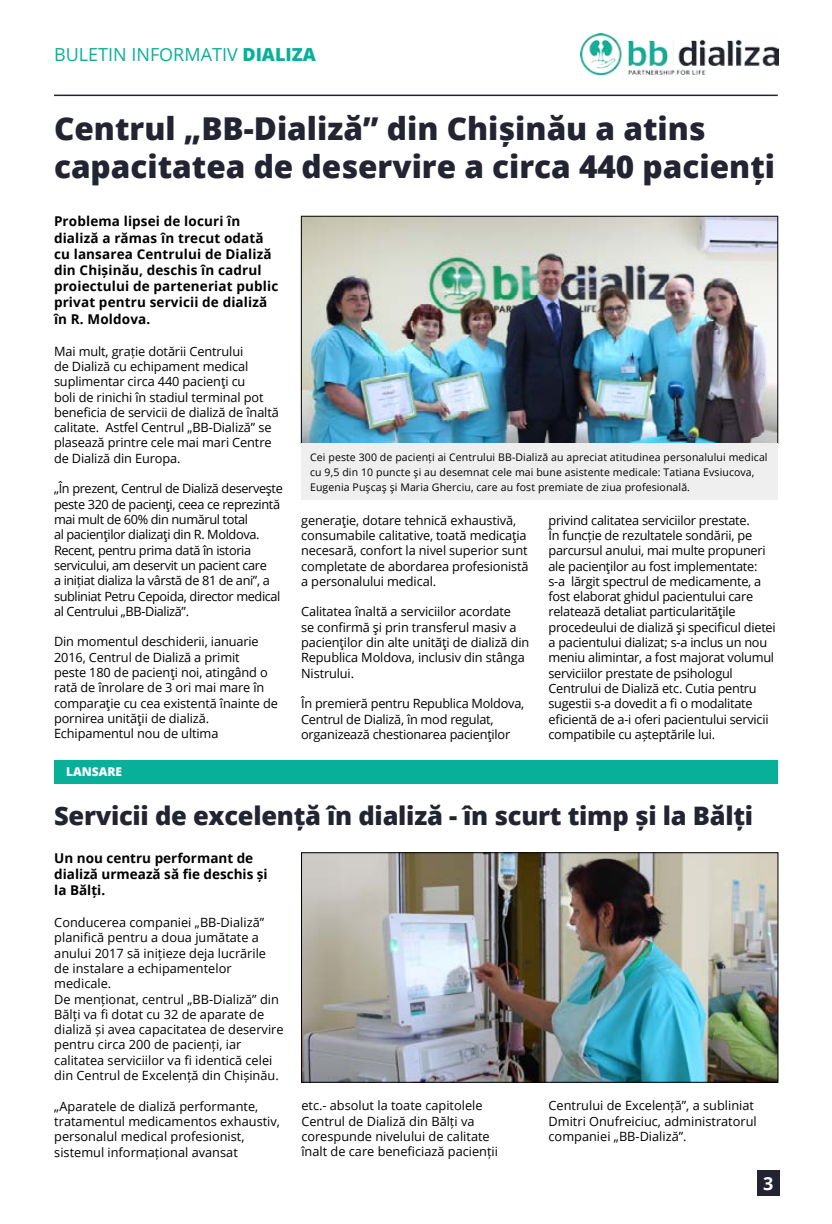
<style>
.page{position:relative;width:832px;height:1224px;background:#fff}
.page>*{position:absolute;margin:0;border:0;box-sizing:border-box;transform-origin:0 0}
.t1{font:800 31.5px/37.8px "Open Sans";color:#222432}
.t2{font:800 25.5px "Open Sans";letter-spacing:-.01em;color:#222432}
.t3{font:18px "Open Sans";color:#08af99}
.t4{font:700 18px "Open Sans";color:#fff}
.t5{font:700 13.5px/16.2px "Open Sans";letter-spacing:.01em;color:#000}
.t6{font:12.75px/15.3px "Open Sans";letter-spacing:-.01em;color:#000}
.t7{font:12.75px/15.3px "Open Sans";letter-spacing:-.03em;color:#000}
.t8{font:800 12px "Open Sans";color:#fff}
.t9{font:10.5px/15px "Open Sans";letter-spacing:.01em;color:#000}
.s1{font-weight:800}
</style>
<div class="page">
<img style="left:303px;top:854px;width:473px;height:226px">
<div style="left:301px;top:852px;width:477px;height:230px;border:1px solid #000"></div>
<img style="left:303px;top:218px;width:473px;height:224px">
<div style="left:301px;top:216px;width:477px;height:228px;border:1px solid #000"></div>
<div style="left:54px;top:760px;width:724px;height:23px;background:#08af99"></div>
<hr style="left:54px;top:95px;width:723px;height:1px;background:#222432">
<img style="left:580px;top:33px;width:198px;height:42px">
<div style="left:301px;top:444px;width:477px;height:56px;background:#efeff0"></div>
<div style="left:757px;top:1170px;width:22px;height:25px;background:#222432"></div>
<h3 class="t3" style="left:54px;top:42px;width:263px">BULETIN INFORMATIV <span class="s1">DIALIZA</span></h3>
<h1 class="t1" style="left:54px;top:108px;width:722px">Centrul „BB-Dializă” din Chișinău a atins capacitatea de deservire a circa 440 pacienți</h1>
<p class="t5" style="left:54px;top:213px;width:226px">Problema lipsei de locuri în dializă a rămas în trecut odată cu lansarea Centrului de Dializă din Chișinău, deschis în cadrul proiectului de parteneriat public privat pentru servicii de dializă în R. Moldova.</p>
<p class="t6" style="left:54px;top:343px;width:226px">Mai mult, grație dotării Centrului<br>de Dializă cu echipament medical suplimentar circa 440 pacienţi cu<br>boli de rinichi în stadiul terminal pot beneficia de servicii de dializă de înaltă calitate. Astfel Centrul „BB-Dializă” se plasează printre cele mai mari Centre de Dializă din Europa.</p>
<p class="t7" style="left:54px;top:481px;width:230px">„În prezent, Centrul de Dializă deserveşte peste 320 de pacienţi, ceea ce reprezintă mai mult de 60% din numărul total<br>al pacienţilor dializaţi din R. Moldova.<br>Recent, pentru prima dată în istoria servicului, am deservit un pacient care<br>a inițiat dializa la vârstă de 81 de ani”, a subliniat Petru Cepoida, director medical al Centrului „BB-Dializă”.</p>
<p class="t6" style="left:54px;top:634px;width:225px">Din momentul deschiderii, ianuarie 2016, Centrul de Dializă a primit<br>peste 180 de pacienţi noi, atingând o rată de înrolare de 3 ori mai mare în comparaţie cu cea existentă înainte de pornirea unităţii de dializă.<br>Echipamentul nou de ultima</p>
<p class="t8" style="left:66px;top:763px;width:58px">LANSARE</p>
<p class="t9" style="left:310px;top:449px;width:459px">Cei peste 300 de pacienți ai Centrului BB-Dializă au apreciat atitudinea personalului medical cu 9,5 din 10 puncte şi au desemnat cele mai bune asistente medicale: Tatiana Evsiucova,<br>Eugenia Puşcaş şi Maria Gherciu, care au fost premiate de ziua profesională.</p>
<p class="t6" style="left:301px;top:512px;width:229px">generaţie, dotare tehnică exhaustivă, consumabile calitative, toată medicaţia necesară, confort la nivel superior sunt completate de abordarea profesionistă a personalului medical.</p>
<p class="t6" style="left:301px;top:604px;width:230px">Calitatea înaltă a serviciilor acordate<br>se confirmă şi prin transferul masiv a pacienţilor din alte unităţi de dializă din Republica Moldova, inclusiv din stânga Nistrului.</p>
<p class="t6" style="left:301px;top:696px;width:225px">În premieră pentru Republica Moldova,<br>Centrul de Dializă, în mod regulat, organizează chestionarea pacienţilor</p>
<p class="t6" style="left:548px;top:512px;width:229px">privind calitatea serviciilor prestate.<br>În funcție de rezultatele sondării, pe parcursul anului, mai multe propuneri ale pacienţilor au fost implementate: s-a lărgit spectrul de medicamente, a fost elaborat ghidul pacientului care relatează detaliat particularităţile procedeului de dializă şi specificul dietei a pacientului dializat; s-a inclus un nou meniu alimintar, a fost majorat volumul serviciilor prestate de psihologul Centrului de Dializă etc. Cutia pentru sugestii s-a dovedit a fi o modalitate eficientă de a-i oferi pacientului servicii compatibile cu așteptările lui.</p>
<h2 class="t2" style="left:54px;top:796px;width:700px">Servicii de excelență în dializă - în scurt timp și la Bălți</h2>
<p class="t5" style="left:54px;top:849px;width:215px">Un nou centru performant de dializă urmează să fie deschis și la Bălți.</p>
<p class="t6" style="left:54px;top:914px;width:231px">Conducerea companiei „BB-Dializă” planifică pentru a doua jumătate a anului 2017 să inițieze deja lucrările de instalare a echipamentelor medicale.<br>De menționat, centrul „BB-Dializă” din Bălți va fi dotat cu 32 de aparate de dializă și avea capacitatea de deservire pentru circa 200 de pacienți, iar calitatea serviciilor va fi identică celei din Centrul de Excelență din Chișinău.</p>
<p class="t6" style="left:54px;top:1098px;width:227px">„Aparatele de dializă performante, tratamentul medicamentos exhaustiv, personalul medical profesionist, sistemul informațional avansat</p>
<p class="t6" style="left:301px;top:1097px;width:198px">etc.- absolut la toate capitolele Centrul de Dializă din Bălți va corespunde nivelului de calitate înalt de care beneficiază pacienții</p>
<p class="t6" style="left:548px;top:1097px;width:210px">Centrului de Excelență”, a subliniat<br>Dmitri Onufreiciuc, administratorul companiei „BB-Dializă”.</p>
<h3 class="t4" style="left:763px;top:1170px;width:12px">3</h3>
</div>
